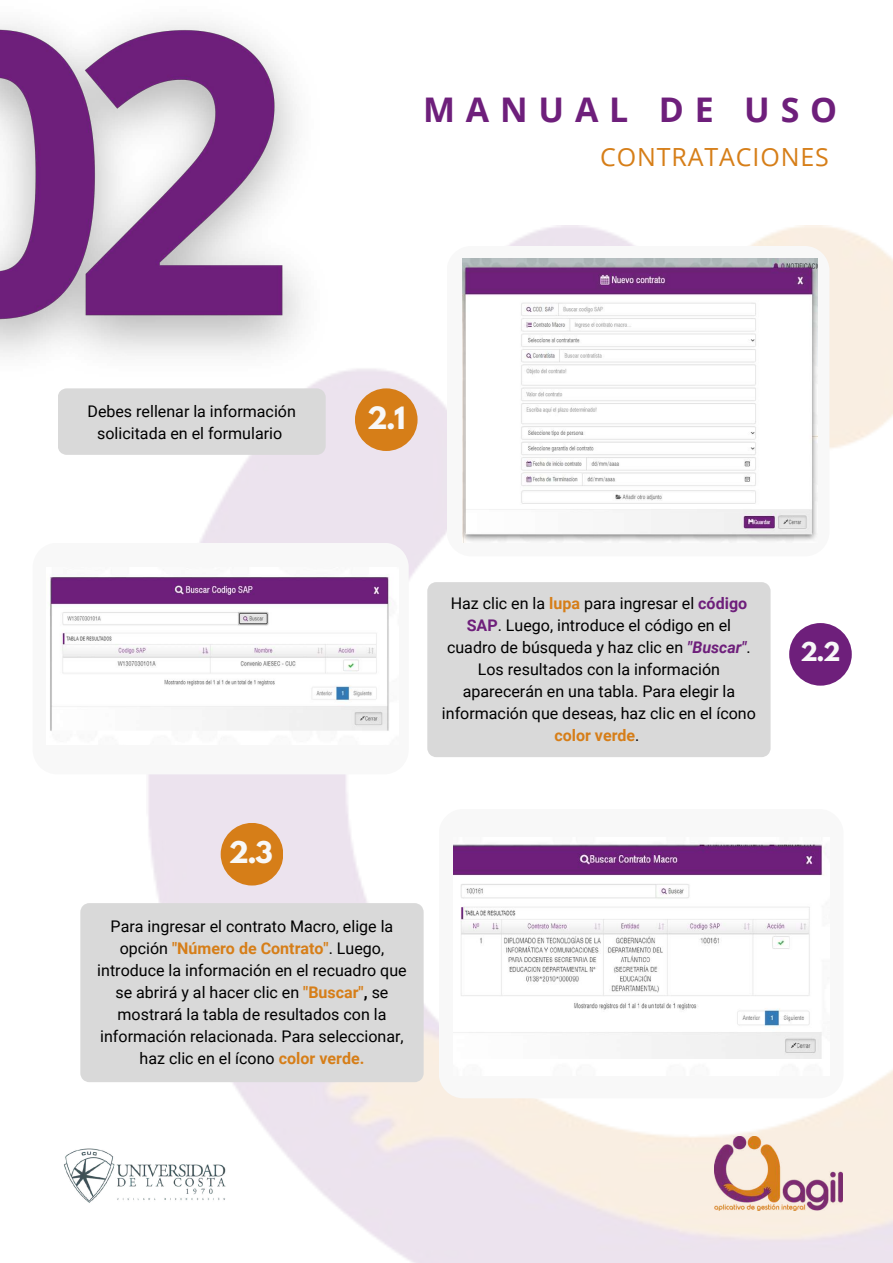
<style>
.page{position:relative;width:893px;height:1263px;background:#fff}
.page>*{position:absolute;margin:0;border:0;box-sizing:border-box;transform-origin:0 0}
.t1{font:700 33.97px "Open Sans";letter-spacing:.32em;color:#6e1f7b}
.t2{font:700 27.22px "League Spartan";color:#f8f8f8}
.t3{font:700 26.55px "League Spartan";color:#f8f8f8}
.t4{font:24.97px "Open Sans";letter-spacing:.035em;color:#d67e18}
.t5{font:700 23.1px "League Spartan";color:#f8f8f8}
.t6{font:16.05px/21.9px "Roboto";color:#000;text-align:center}
.s1{font-weight:700;color:#d67e18}
.s2{font-weight:700;color:#6e1f7b}
.s3{font-weight:700;font-style:italic;color:#6e1f7b}
.s4{font-weight:700}
</style>
<div class="page">
<img style="left:64px;top:1148px;width:82px;height:55px">
<img style="left:146px;top:225px;width:747px;height:1038px">
<div style="left:446px;top:246px;width:383px;height:310px;background:#f8f8f8;border-radius:25px"></div>
<svg style="left:146px;top:543px;width:263px;height:231px"></svg>
<div style="left:427px;top:582px;width:343px;height:175px;background:#d9d9d9"></div>
<div style="left:439px;top:809px;width:404px;height:289px;background:#f8f8f8;border-radius:25px"></div>
<div style="left:355px;top:388px;width:62px;height:63px;background:#d67e18;border-radius:50%"></div>
<div style="left:789px;top:623px;width:62px;height:63px;background:#6e1f7b;border-radius:50%"></div>
<div style="left:221px;top:823px;width:62px;height:62px;background:#d67e18;border-radius:50%"></div>
<img style="left:462px;top:258px;width:355px;height:285px">
<img style="left:50px;top:567px;width:348px;height:178px">
<img style="left:453px;top:844px;width:369px;height:215px">
<img style="left:0;top:21px;width:379px;height:519px">
<div style="left:80px;top:903px;width:344px;height:179px;background:#d9d9d9"></div>
<h1 class="t1" style="left:423px;top:85px;width:416px">MANUAL DE USO</h1>
<h3 class="t4" style="left:600px;top:139px;width:230px">CONTRATACIONES</h3>
<p class="t6" style="left:87px;top:400px;width:210px">Debes rellenar la información solicitada en el formulario</p>
<h2 class="t2" style="left:367px;top:404px;width:40px">2.1</h2>
<p class="t6" style="left:442px;top:593px;width:315px">Haz clic en la <span class="s1">lupa</span> para ingresar el <span class="s2">código SAP</span>. Luego, introduce el código en el cuadro de búsqueda y haz clic en <span class="s3">"Buscar"</span>.<br>Los resultados con la información aparecerán en una tabla. Para elegir la información que deseas, haz clic en el ícono <span class="s1">color verde</span>.</p>
<h3 class="t3" style="left:229px;top:839px;width:46px">2.3</h3>
<p class="t6" style="left:97px;top:916px;width:311px">Para ingresar el contrato Macro, elige la opción <span class="s1">"Número de Contrato"</span>. Luego, introduce la información en el recuadro que se abrirá y al hacer clic en <span class="s1">"Buscar"</span><span class="s4">,</span> se mostrará la tabla de resultados con la información relacionada. Para seleccionar, haz clic en el ícono <span class="s1">color verde.</span></p>
<h3 class="t5" style="left:800px;top:640px;width:42px">2.2</h3>
</div>
